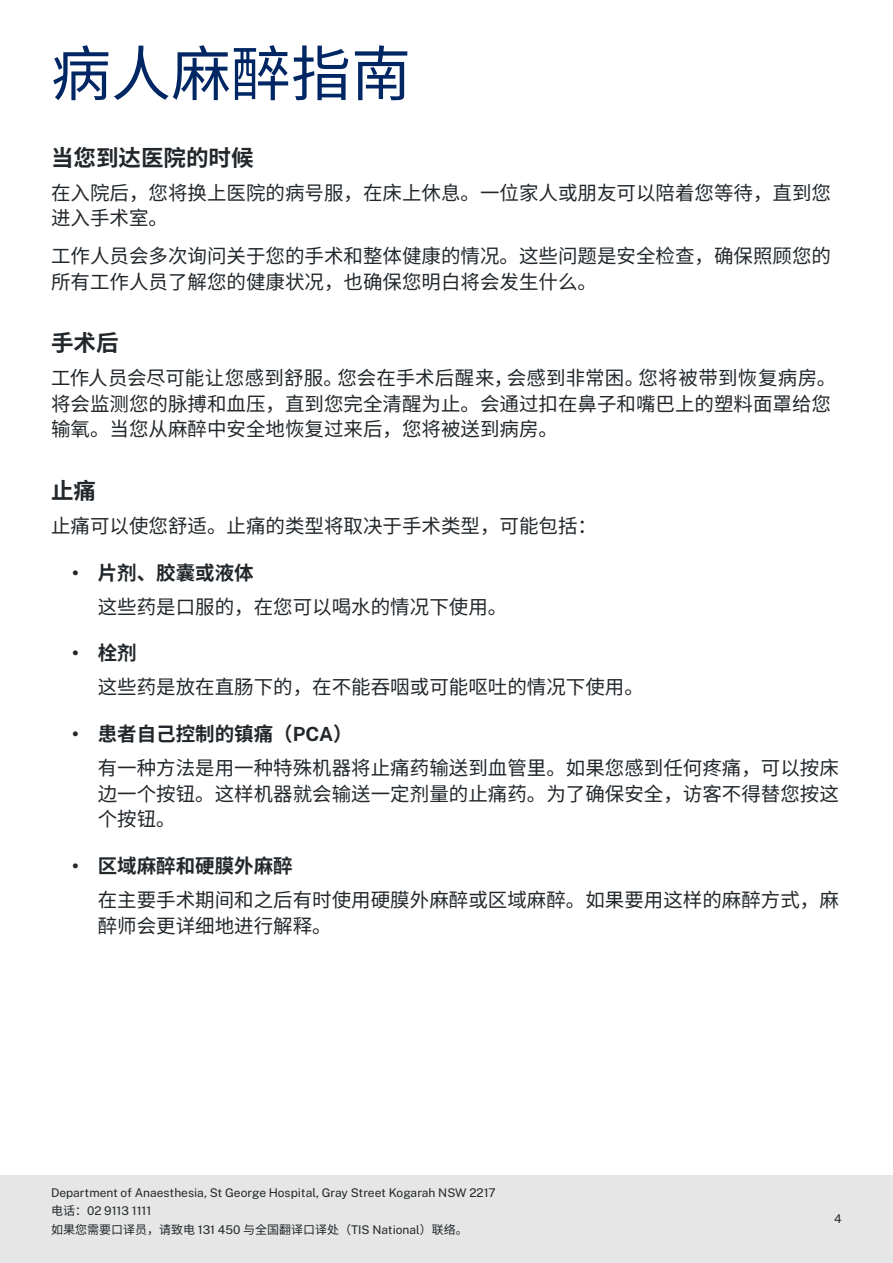
<style>
.page{position:relative;width:893px;height:1263px;background:#fff}
.page>*{position:absolute;margin:0;border:0;box-sizing:border-box;transform-origin:0 0}
.t1{font:60px "Noto Sans CJ Ksc";color:#002664}
.Head{font:700 22.5px "Noto Sans CJ Ksc";color:#22272b}
.Body{font:19.5px/25.5px "Noto Sans CJ Ksc";color:#22272b}
.Body_indent{font:19.5px/25.5px "Noto Sans CJ Ksc";color:#22272b;text-align:justify}
.t2{font:700 19.5px "Noto Sans CJ Ksc";color:#22272b}
.t3{font:12px/18.6px "Public Sans";color:#22272b}
.t4{font:12px "Noto Sans CJ Ksc";color:#22272b}
.s1{font-family:"Public Sans"}
.s2{font-family:"Noto Sans CJ Ksc"}
</style>
<div class="page">
<div style="left:0;top:1176px;width:893px;height:87px;background:#e5e6e5"></div>
<h1 class="t1" style="left:51px;top:40px;width:361px">病人麻醉指南</h1>
<p class="Head" style="left:51px;top:145px;width:204px">当您到达医院的时候</p>
<p class="Body" style="left:51px;top:180px;width:781px">在入院后，您将换上医院的病号服，在床上休息。一位家人或朋友可以陪着您等待，直到您进入手术室。</p>
<p class="Body" style="left:51px;top:244px;width:781px">工作人员会多次询问关于您的手术和整体健康的情况。这些问题是安全检查，确保照顾您的所有工作人员了解您的健康状况，也确保您明白将会发生什么。</p>
<p class="Head" style="left:51px;top:330px;width:69px">手术后</p>
<p class="Body" style="left:51px;top:366px;width:787px">工作人员会尽可能让您感到舒服。您会在手术后醒来，会感到非常困。您将被带到恢复病房。将会监测您的脉搏和血压，直到您完全清醒为止。会通过扣在鼻子和嘴巴上的塑料面罩给您输氧。当您从麻醉中安全地恢复过来后，您将被送到病房。</p>
<p class="Head" style="left:51px;top:478px;width:46px">止痛</p>
<p class="Body" style="left:51px;top:513px;width:547px">止痛可以使您舒适。止痛的类型将取决于手术类型，可能包括：</p>
<p class="t2" style="left:72px;top:561px;width:183px"><span class="s1">•</span> 片剂、胶囊或液体</p>
<p class="Body_indent" style="left:98px;top:594px;width:411px">这些药是口服的，在您可以喝水的情况下使用。</p>
<p class="t2" style="left:72px;top:642px;width:66px"><span class="s1">•</span> 栓剂</p>
<p class="Body_indent" style="left:98px;top:675px;width:547px">这些药是放在直肠下的，在不能吞咽或可能呕吐的情况下使用。</p>
<p class="t2" style="left:72px;top:723px;width:282px"><span class="s1">•</span> 患者自己控制的镇痛（<span class="s1">PCA</span>）</p>
<p class="Body_indent" style="left:98px;top:756px;width:742px">有一种方法是用一种特殊机器将止痛药输送到血管里。如果您感到任何疼痛，可以按床边一个按钮。这样机器就会输送一定剂量的止痛药。为了确保安全，访客不得替您按这个按钮。</p>
<p class="t2" style="left:72px;top:855px;width:222px"><span class="s1">•</span> 区域麻醉和硬膜外麻醉</p>
<p class="Body_indent" style="left:98px;top:887px;width:742px">在主要手术期间和之后有时使用硬膜外麻醉或区域麻醉。如果要用这样的麻醉方式，麻醉师会更详细地进行解释。</p>
<p class="t3" style="left:51px;top:1182px;width:446px">Department of Anaesthesia, St George Hospital, Gray Street Kogarah NSW 2217<span class="s2">电话：</span>02 9113 1111</p>
<p class="t4" style="left:51px;top:1223px;width:418px">如果您需要口译员，请致电 <span class="s1">131 450</span> 与全国翻译口译处（<span class="s1">TIS National</span>）联络。</p>
<p class="t3" style="left:834px;top:1209px;width:9px">4</p>
</div>
